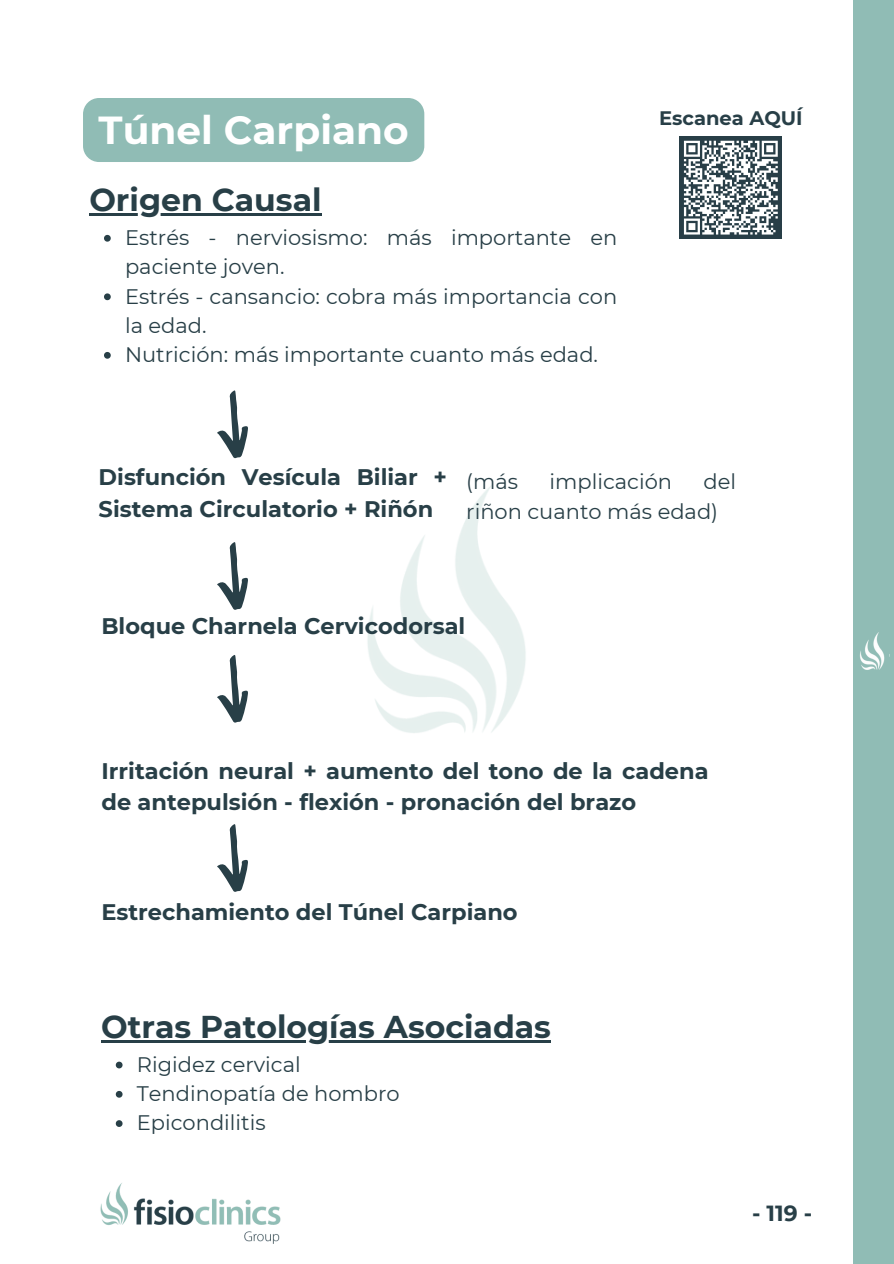
<style>
.page{position:relative;width:894px;height:1264px;background:#fff}
.page>*{position:absolute;margin:0;border:0;box-sizing:border-box;transform-origin:0 0}
.t1{font:700 39px "Montserrat";color:#fff}
.t2{font:700 31.5px "Montserrat";color:#283f47}
.t3{font:700 22.5px/31.5px "Montserrat";color:#283f47}
.t4{font:700 21.9px "Montserrat";color:#283f47}
.t5{font:21px/29.2px "Montserrat";color:#283f47}
.t6{font:700 19.5px "Montserrat";color:#283f47}
</style>
<div class="page">
<div style="left:852px;top:0;width:41px;height:1263px;background:#90bcb5"></div>
<img style="left:100px;top:1183px;width:181px;height:61px">
<img style="left:234px;top:458px;width:292px;height:275px">
<svg style="left:217px;top:541px;width:31px;height:69px"></svg>
<div style="left:83px;top:98px;width:341px;height:64px;background:#90bcb5;border-radius:16px"></div>
<hr style="left:89px;top:213px;width:232px;height:3px;background:#283f47">
<svg style="left:104px;top:235px;width:7px;height:7px"></svg>
<svg style="left:104px;top:293px;width:7px;height:7px"></svg>
<svg style="left:104px;top:352px;width:7px;height:7px"></svg>
<hr style="left:101px;top:1040px;width:450px;height:2px;background:#283f47">
<svg style="left:116px;top:1061px;width:6px;height:7px"></svg>
<svg style="left:116px;top:1090px;width:6px;height:7px"></svg>
<svg style="left:116px;top:1120px;width:6px;height:6px"></svg>
<svg style="left:217px;top:824px;width:31px;height:68px"></svg>
<svg style="left:217px;top:654px;width:31px;height:68px"></svg>
<div style="left:679px;top:136px;width:103px;height:103px;background:#283e47"></div>
<svg style="left:683px;top:140px;width:95px;height:95px"></svg>
<svg style="left:217px;top:390px;width:31px;height:68px"></svg>
<img style="left:860px;top:632px;width:25px;height:38px">
<p class="t1" style="left:99px;top:106px;width:311px">Túnel Carpiano</p>
<p class="t2" style="left:89px;top:181px;width:234px">Origen Causal</p>
<p class="t5" style="left:125px;top:223px;width:493px">Estrés - nerviosismo: más importante en paciente joven.</p>
<p class="t5" style="left:125px;top:281px;width:493px">Estrés - cansancio: cobra más importancia con la edad.</p>
<p class="t5" style="left:125px;top:340px;width:474px">Nutrición: más importante cuanto más edad.</p>
<h3 class="t6" style="left:659px;top:106px;width:145px">Escanea AQUÍ</h3>
<p class="t3" style="left:99px;top:461px;width:350px">Disfunción Vesícula Biliar +<br>Sistema Circulatorio + Riñón</p>
<p class="t5" style="left:466px;top:467px;width:271px;text-indent:237px">del riñon cuanto más edad)</p>
<p class="t5" style="left:466px;top:467px;width:53px">(más</p>
<p class="t5" style="left:549px;top:467px;width:124px">implicación</p>
<p class="t3" style="left:101px;top:610px;width:365px">Bloque Charnela Cervicodorsal</p>
<h4 class="t3" style="left:101px;top:754px;width:608px">Irritación neural + aumento del tono de la cadena de antepulsión - flexión - pronación del brazo</h4>
<p class="t3" style="left:101px;top:895px;width:417px">Estrechamiento del Túnel Carpiano</p>
<p class="t2" style="left:101px;top:1007px;width:451px">Otras Patologías Asociadas</p>
<h3 class="t5" style="left:137px;top:1049px;width:165px">Rigidez cervical</h3>
<h3 class="t5" style="left:137px;top:1078px;width:264px">Tendinopatía de hombro</h3>
<h3 class="t5" style="left:137px;top:1108px;width:130px">Epicondilitis</h3>
<h2 class="t4" style="left:751px;top:1199px;width:62px">- 119 -</h2>
</div>
